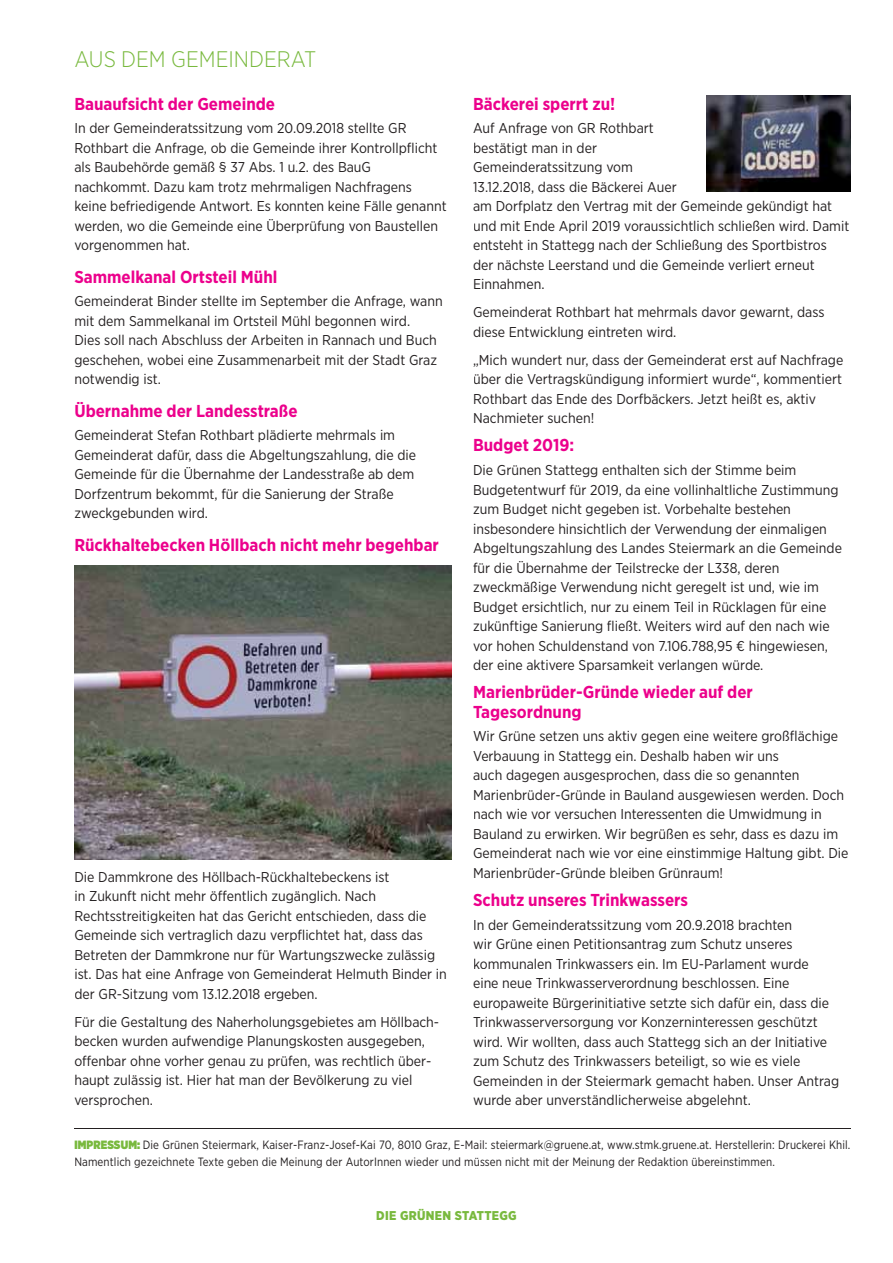
<style>
.page{position:relative;width:893px;height:1263px;background:#fff}
.page>*{position:absolute;margin:0;border:0;box-sizing:border-box;transform-origin:0 0}
.t1{font:300 22.5px "Gotham Narrow";color:#79b93e}
.t2{font:700 17.25px/19.5px "Gotham Narrow";color:#ec008c}
.t3{font:14.25px/19.5px "Gotham Narrow";color:#231f20}
.t4{font:900 12.75px "Gotham Narrow";letter-spacing:.025em;color:#79b93e}
.t5{font:12px/17.2px "Gotham Narrow";letter-spacing:.01em;color:#231f20;scale:.95 1}
.s1{font-weight:900;color:#79b93e}
</style>
<div class="page">
<img style="left:74px;top:566px;width:378px;height:294px">
<img style="left:706px;top:96px;width:144px;height:96px">
<hr style="left:74px;top:1128px;width:776px;height:1px;background:#231f20">
<h1 class="t1" style="left:74px;top:51px;width:243px">AUS DEM GEMEINDERAT</h1>
<p class="t2" style="left:74px;top:95px;width:202px">Bauaufsicht der Gemeinde</p>
<p class="t3" style="left:74px;top:119px;width:374px">In der Gemeinderatssitzung vom 20.09.2018 stellte GR Rothbart die Anfrage, ob die Gemeinde ihrer Kontrollpflicht als Baubehörde gemäß § 37 Abs. 1 u.2. des BauG nachkommt. Dazu kam trotz mehrmaligen Nachfragens keine befriedigende Antwort. Es konnten keine Fälle genannt werden, wo die Gemeinde eine Überprüfung von Baustellen vorgenommen hat.</p>
<p class="t2" style="left:74px;top:268px;width:204px">Sammelkanal Ortsteil Mühl</p>
<p class="t3" style="left:74px;top:292px;width:370px">Gemeinderat Binder stellte im September die Anfrage, wann mit dem Sammelkanal im Ortsteil Mühl begonnen wird.<br>Dies soll nach Abschluss der Arbeiten in Rannach und Buch geschehen, wobei eine Zusammenarbeit mit der Stadt Graz notwendig ist.</p>
<p class="t2" style="left:74px;top:402px;width:225px">Übernahme der Landesstraße</p>
<p class="t3" style="left:74px;top:426px;width:343px">Gemeinderat Stefan Rothbart plädierte mehrmals im Gemeinderat dafür, dass die Abgeltungszahlung, die die Gemeinde für die Übernahme der Landesstraße ab dem Dorfzentrum bekommt, für die Sanierung der Straße zweckgebunden wird.</p>
<p class="t2" style="left:74px;top:536px;width:366px">Rückhaltebecken Höllbach nicht mehr begehbar</p>
<p class="t3" style="left:74px;top:868px;width:374px">Die Dammkrone des Höllbach-Rückhaltebeckens ist<br>in Zukunft nicht mehr öffentlich zugänglich. Nach Rechtsstreitigkeiten hat das Gericht entschieden, dass die Gemeinde sich vertraglich dazu verpflichtet hat, dass das Betreten der Dammkrone nur für Wartungszwecke zulässig ist. Das hat eine Anfrage von Gemeinderat Helmuth Binder in der GR-Sitzung vom 13.12.2018 ergeben.</p>
<p class="t3" style="left:74px;top:1013px;width:366px">Für die Gestaltung des Naherholungsgebietes am Höllbach&shy;becken wurden aufwendige Planungskosten ausgegeben, offenbar ohne vorher genau zu prüfen, was rechtlich über&shy;haupt zulässig ist. Hier hat man der Bevölkerung zu viel versprochen.</p>
<p class="t2" style="left:473px;top:95px;width:144px">Bäckerei sperrt zu!</p>
<p class="t3" style="left:473px;top:119px;width:378px">Auf Anfrage von GR Rothbart<br>bestätigt man in der<br>Gemeinderatssitzung vom<br>13.12.2018, dass die Bäckerei Auer<br>am Dorfplatz den Vertrag mit der Gemeinde gekündigt hat und mit Ende April 2019 voraussichtlich schließen wird. Damit entsteht in Stattegg nach der Schließung des Sportbistros der nächste Leerstand und die Gemeinde verliert erneut Einnahmen.</p>
<p class="t3" style="left:473px;top:303px;width:353px">Gemeinderat Rothbart hat mehrmals davor gewarnt, dass diese Entwicklung eintreten wird.</p>
<p class="t3" style="left:473px;top:351px;width:372px">„Mich wundert nur, dass der Gemeinderat erst auf Nachfrage über die Vertragskündigung informiert wurde“, kommentiert Rothbart das Ende des Dorfbäckers. Jetzt heißt es, aktiv Nachmieter suchen!</p>
<p class="t2" style="left:473px;top:437px;width:103px">Budget 2019:</p>
<p class="t3" style="left:473px;top:461px;width:370px">Die Grünen Stattegg enthalten sich der Stimme beim Budgetentwurf für 2019, da eine vollinhaltliche Zustimmung zum Budget nicht gegeben ist. Vorbehalte bestehen insbesondere hinsichtlich der Verwendung der einmaligen Abgeltungszahlung des Landes Steiermark an die Gemeinde für die Übernahme der Teilstrecke der L338, deren zweckmäßige Verwendung nicht geregelt ist und, wie im Budget ersichtlich, nur zu einem Teil in Rücklagen für eine zukünftige Sanierung fließt. Weiters wird auf den nach wie vor hohen Schuldenstand von 7.106.788,95 € hingewiesen, der eine aktivere Sparsamkeit verlangen würde.</p>
<p class="t2" style="left:473px;top:684px;width:281px">Marienbrüder-Gründe wieder auf der<br>Tagesordnung</p>
<p class="t3" style="left:473px;top:727px;width:377px">Wir Grüne setzen uns aktiv gegen eine weitere großflächige Verbauung in Stattegg ein. Deshalb haben wir uns<br>auch dagegen ausgesprochen, dass die so genannten Marienbrüder-Gründe in Bauland ausgewiesen werden. Doch nach wie vor versuchen Interessenten die Umwidmung in Bauland zu erwirken. Wir begrüßen es sehr, dass es dazu im Gemeinderat nach wie vor eine einstimmige Haltung gibt. Die Marienbrüder-Gründe bleiben Grünraum!</p>
<p class="t2" style="left:473px;top:891px;width:217px">Schutz unseres Trinkwassers</p>
<p class="t3" style="left:473px;top:915px;width:368px">In der Gemeinderatssitzung vom 20.9.2018 brachten<br>wir Grüne einen Petitionsantrag zum Schutz unseres kommunalen Trinkwassers ein. Im EU-Parlament wurde<br>eine neue Trinkwasserverordnung beschlossen. Eine europaweite Bürgerinitiative setzte sich dafür ein, dass die Trinkwasserversorgung vor Konzerninteressen geschützt wird. Wir wollten, dass auch Stattegg sich an der Initiative zum Schutz des Trinkwassers beteiligt, so wie es viele Gemeinden in der Steiermark gemacht haben. Unser Antrag wurde aber unverständlicherweise abgelehnt.</p>
<p class="t5" style="left:74px;top:1137px;width:818px"><span class="s1">IMPRESSUM:</span> Die Grünen Steiermark, Kaiser-Franz-Josef-Kai 70, 8010 Graz, E-Mail: steiermark@gruene.at, www.stmk.gruene.at. Herstellerin: Druckerei Khil.<br>Namentlich gezeichnete Texte geben die Meinung der AutorInnen wieder und müssen nicht mit der Meinung der Redaktion übereinstimmen.</p>
<p class="t4" style="left:376px;top:1211px;width:142px">DIE GRÜNEN STATTEGG</p>
</div>
